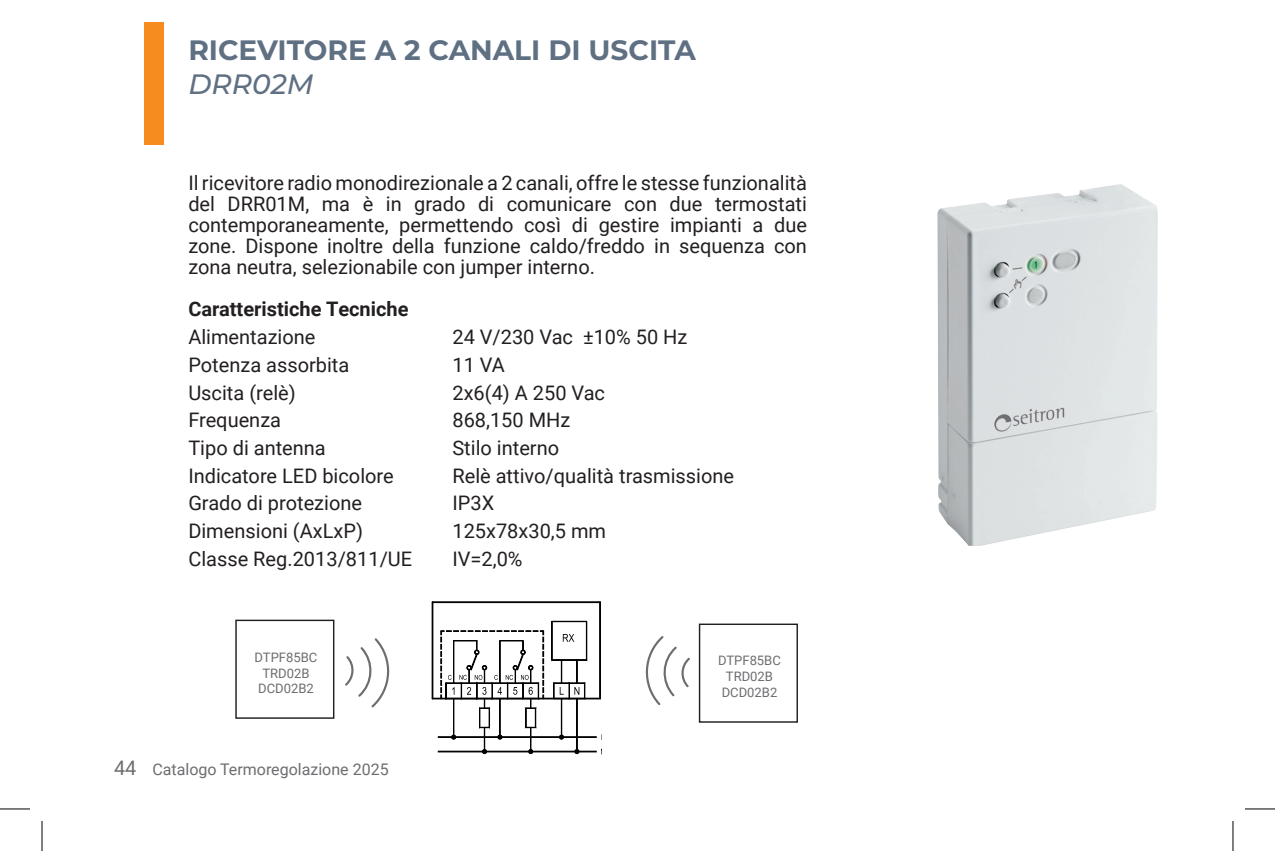
<style>
.page{position:relative;width:1275px;height:851px;background:#fff}
.page>*{position:absolute;margin:0;border:0;box-sizing:border-box;transform-origin:0 0}
.t1{font:700 28px "Montserrat";color:#5f7083}
.t2{font:italic 500 28px "Montserrat";color:#5f7083}
.t3{font:20px/21px "Roboto";color:#231f20;text-align:justify}
.t4{font:700 20px "Roboto";color:#231f20}
.t5{font:16px "Roboto";color:#6c6d70}
.t6{font:13px/15.6px "Roboto";color:#6c6d70;text-align:center}
.s1{font-size:20px}
</style>
<div class="page">
<div style="left:144px;top:22px;width:19px;height:123px;background:#f68b1f"></div>
<img style="left:937px;top:184px;width:221px;height:362px">
<div style="left:235px;top:619px;width:99px;height:99px;border:1px solid #231f20"></div>
<div style="left:699px;top:623px;width:99px;height:99px;border:1px solid #231f20"></div>
<svg style="left:432px;top:601px;width:170px;height:153px"></svg>
<svg style="left:345px;top:638px;width:45px;height:70px"></svg>
<svg style="left:645px;top:636px;width:45px;height:69px"></svg>
<hr style="left:0;top:0;width:30px;height:1px;background:#000">
<hr style="left:1245px;top:0;width:30px;height:1px;background:#000">
<hr style="left:0;top:808px;width:30px;height:1px;background:#000">
<hr style="left:1245px;top:808px;width:30px;height:1px;background:#000">
<hr style="left:42px;top:820px;width:1px;height:30px;background:#000">
<hr style="left:1232px;top:820px;width:1px;height:30px;background:#000">
<h1 class="t1" style="left:188px;top:30px;width:509px">RICEVITORE A 2 CANALI DI USCITA</h1>
<h1 class="t2" style="left:188px;top:64px;width:127px">DRR02M</h1>
<p class="t3" style="left:188px;top:173px;width:620px">Il ricevitore radio monodirezionale a 2 canali, offre le stesse funzionalità del DRR01M, ma è in grado di comunicare con due termostati contemporaneamente, permettendo così di gestire impianti a due zone. Dispone inoltre della funzione caldo/freddo in sequenza con zona neutra, selezionabile con jumper interno.</p>
<p class="t4" style="left:188px;top:295px;width:222px">Caratteristiche Tecniche</p>
<p class="t3" style="left:188px;top:327px;width:129px">Alimentazione</p>
<p class="t3" style="left:452px;top:327px;width:236px">24 V/230 Vac ±10% 50 Hz</p>
<p class="t3" style="left:188px;top:354px;width:163px">Potenza assorbita</p>
<p class="t3" style="left:452px;top:354px;width:54px">11 VA</p>
<p class="t3" style="left:188px;top:382px;width:109px">Uscita (relè)</p>
<p class="t3" style="left:452px;top:382px;width:154px">2x6(4) A 250 Vac</p>
<p class="t3" style="left:188px;top:410px;width:94px">Frequenza</p>
<p class="t3" style="left:452px;top:410px;width:119px">868,150 MHz</p>
<p class="t3" style="left:188px;top:437px;width:139px">Tipo di antenna</p>
<p class="t3" style="left:452px;top:437px;width:108px">Stilo interno</p>
<p class="t3" style="left:188px;top:465px;width:207px">Indicatore LED bicolore</p>
<p class="t3" style="left:452px;top:465px;width:283px">Relè attivo/qualità trasmissione</p>
<p class="t3" style="left:188px;top:493px;width:175px">Grado di protezione</p>
<p class="t3" style="left:452px;top:493px;width:43px">IP3X</p>
<p class="t3" style="left:188px;top:520px;width:176px">Dimensioni (AxLxP)</p>
<p class="t3" style="left:452px;top:520px;width:155px">125x78x30,5 mm</p>
<p class="t3" style="left:188px;top:548px;width:225px">Classe Reg.2013/811/UE</p>
<p class="t3" style="left:452px;top:548px;width:72px">IV=2,0%</p>
<p class="t6" style="left:254px;top:649px;width:64px">DTPF85BC<br>TRD02B<br>DCD02B2</p>
<p class="t6" style="left:718px;top:653px;width:64px">DTPF85BC<br>TRD02B<br>DCD02B2</p>
<p class="t5" style="left:114px;top:759px;width:276px"><span class="s1">44</span> Catalogo Termoregolazione 2025</p>
</div>
